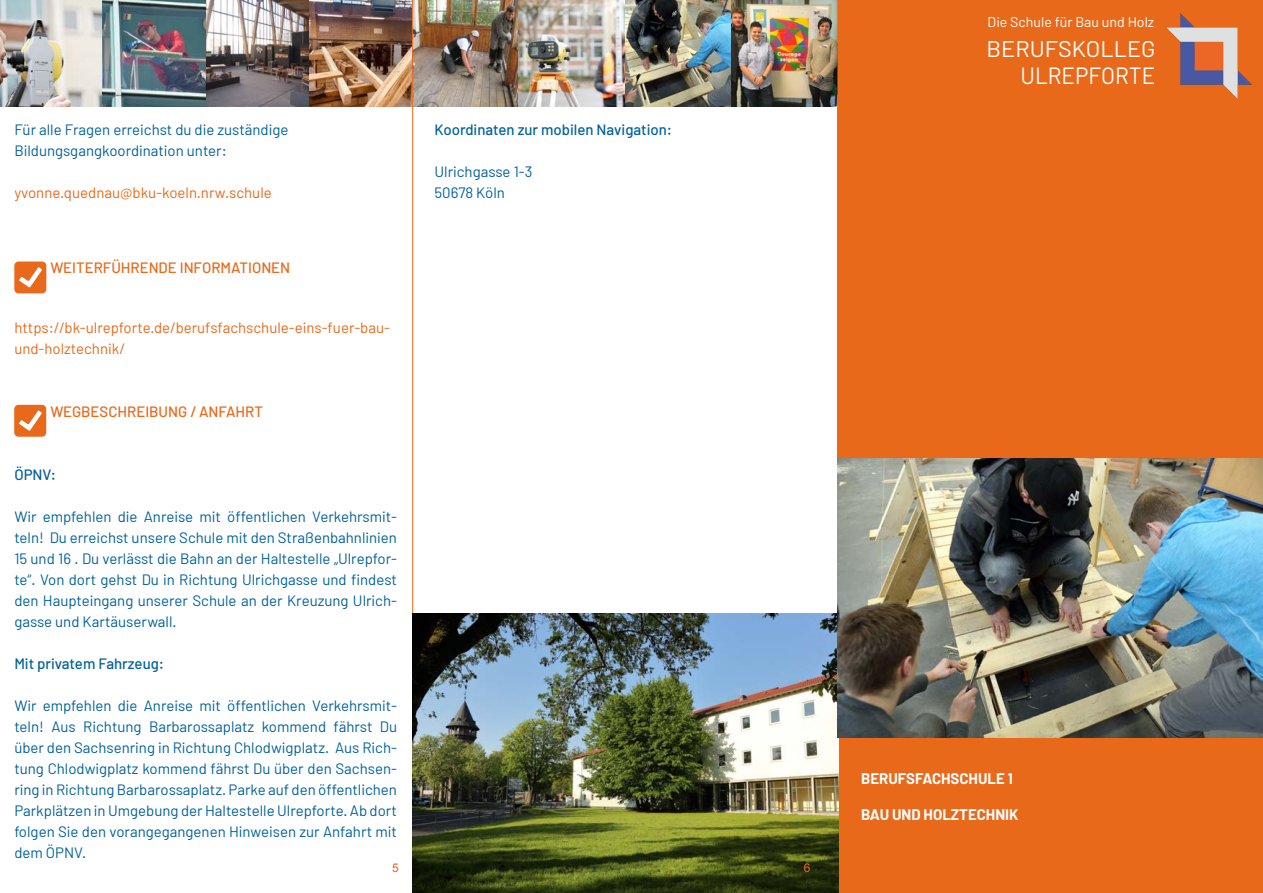
<style>
.page{position:relative;width:1263px;height:893px;background:#fff}
.page>*{position:absolute;margin:0;border:0;box-sizing:border-box;transform-origin:0 0}
.t1{font:23.4px "Barlow";color:#fff;scale:.96 1}
.t2{font:22.5px "Barlow";color:#fff;scale:1.04 1}
.t3{font:15px/21px "Barlow";color:#006199;text-align:justify}
.t4{font:15px/21px "Barlow";color:#e8691a}
.t5{font:500 15px "Barlow";color:#006199}
.t6{font:500 15px "Barlow";color:#e8691a}
.t7{font:700 15px "Barlow";color:#fff}
.t8{font:14.1px "Barlow";color:#fff}
.t9{font:12px "Arial";color:#e8691a}
</style>
<div class="page">
<div style="left:838px;top:0;width:425px;height:893px;background:#e8691a"></div>
<img style="left:0;top:0;width:103px;height:106px">
<img style="left:103px;top:0;width:103px;height:106px">
<img style="left:206px;top:0;width:103px;height:106px">
<img style="left:309px;top:0;width:103px;height:106px">
<img style="left:413px;top:0;width:106px;height:106px">
<img style="left:519px;top:0;width:106px;height:106px">
<img style="left:625px;top:0;width:106px;height:106px">
<img style="left:731px;top:0;width:107px;height:106px">
<img style="left:1167px;top:13px;width:85px;height:85px">
<hr style="left:412px;top:0;width:1px;height:893px;background:#e8691a">
<img style="left:412px;top:614px;width:426px;height:279px">
<div style="left:14px;top:261px;width:32px;height:32px;background:#e8691a;border-radius:4px"></div>
<svg style="left:19px;top:267px;width:23px;height:20px"></svg>
<div style="left:14px;top:405px;width:32px;height:32px;background:#e8691a;border-radius:4px"></div>
<svg style="left:19px;top:410px;width:23px;height:21px"></svg>
<img style="left:838px;top:458px;width:425px;height:280px">
<p class="t3" style="left:14px;top:119px;width:276px">Für alle Fragen erreichst du die zuständige</p>
<p class="t3" style="left:14px;top:140px;width:214px">Bildungsgangkoordination unter:</p>
<p class="t4" style="left:14px;top:182px;width:259px">yvonne.quednau@bku-koeln.nrw.schule</p>
<p class="t6" style="left:50px;top:258px;width:241px">WEITERFÜHRENDE INFORMATIONEN</p>
<p class="t4" style="left:14px;top:317px;width:377px">https://bk-ulrepforte.de/berufsfachschule-eins-fuer-bau&shy;und-holztechnik/</p>
<p class="t6" style="left:50px;top:402px;width:214px">WEGBESCHREIBUNG / ANFAHRT</p>
<p class="t5" style="left:14px;top:465px;width:43px">ÖPNV:</p>
<p class="t3" style="left:14px;top:506px;width:384px">Wir empfehlen die Anreise mit öffentlichen Verkehrsmit&shy;teln! Du erreichst unsere Schule mit den Straßenbahnlinien 15 und 16 . Du verlässt die Bahn an der Haltestelle „Ulrepfor&shy;te“. Von dort gehst Du in Richtung Ulrichgasse und findest den Haupteingang unserer Schule an der Kreuzung Ulrich&shy;gasse und Kartäuserwall.</p>
<p class="t5" style="left:14px;top:654px;width:151px">Mit privatem Fahrzeug:</p>
<p class="t3" style="left:14px;top:695px;width:384px">Wir empfehlen die Anreise mit öffentlichen Verkehrsmit&shy;teln! Aus Richtung Barbarossaplatz kommend fährst Du über den Sachsenring in Richtung Chlodwigplatz. Aus Rich&shy;tung Chlodwigplatz kommend fährst Du über den Sachsen&shy;ring in Richtung Barbarossaplatz. Parke auf den öffentlichen Parkplätzen in Umgebung der Haltestelle Ulrepforte. Ab dort folgen Sie den vorangegangenen Hinweisen zur Anfahrt mit dem ÖPNV.</p>
<p class="t5" style="left:434px;top:120px;width:239px">Koordinaten zur mobilen Navigation:</p>
<p class="t3" style="left:434px;top:161px;width:99px">Ulrichgasse 1-3</p>
<p class="t3" style="left:434px;top:182px;width:72px">50678 Köln</p>
<p class="t9" style="left:392px;top:860px;width:8px">5</p>
<p class="t9" style="left:804px;top:860px;width:8px">6</p>
<p class="t8" style="left:988px;top:14px;width:168px">Die Schule für Bau und Holz</p>
<h2 class="t2" style="left:986px;top:35px;width:164px">BERUFSKOLLEG</h2>
<h1 class="t1" style="left:1020px;top:61px;width:142px">ULREPFORTE</h1>
<p class="t7" style="left:861px;top:769px;width:153px">BERUFSFACHSCHULE 1</p>
<p class="t7" style="left:861px;top:805px;width:159px">BAU UND HOLZTECHNIK</p>
</div>
